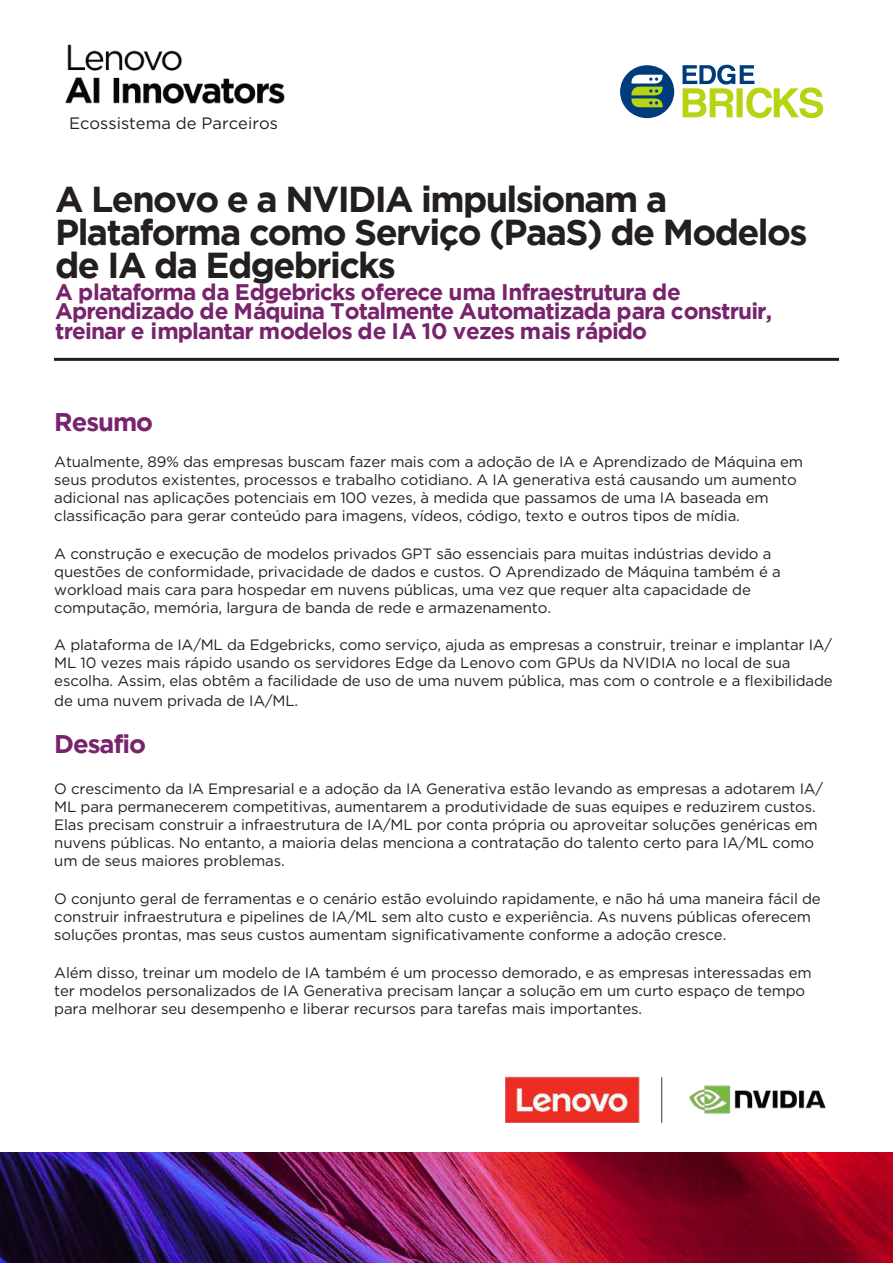
<style>
.page{position:relative;width:893px;height:1263px;background:#fff}
.page>*{position:absolute;margin:0;border:0;box-sizing:border-box;transform-origin:0 0}
.t1{font:700 36px/33px "Gotham";letter-spacing:-.045em;color:#231f20}
.t2{font:700 25.5px "Gotham";letter-spacing:-.04em;color:#78236b}
.t3{font:700 22.5px/19.5px "Gotham";letter-spacing:-.04em;color:#78236b}
.t4{font:16.5px "Gotham";color:#231f20}
.t5{font:15px/18px "Gotham";letter-spacing:-.01em;color:#231f20}
</style>
<div class="page">
<img style="left:0;top:1153px;width:893px;height:110px">
<img style="left:505px;top:1076px;width:321px;height:47px">
<svg style="left:682px;top:65px;width:141px;height:53px"></svg>
<div style="left:620px;top:65px;width:54px;height:53px;background:#003b7c;border-radius:50%"></div>
<svg style="left:631px;top:75px;width:32px;height:32px"></svg>
<img style="left:65px;top:44px;width:220px;height:60px">
<hr style="left:54px;top:358px;width:785px;height:3px;background:#231f20">
<p class="t4" style="left:69px;top:113px;width:210px">Ecossistema de Parceiros</p>
<h1 class="t1" style="left:55px;top:182px;width:754px">A Lenovo e a NVIDIA impulsionam a<br>Plataforma como Serviço (PaaS) de Modelos de IA da Edgebricks</h1>
<h3 class="t3" style="left:55px;top:281px;width:718px">A plataforma da Edgebricks oferece uma Infraestrutura de<br>Aprendizado de Máquina Totalmente Automatizada para construir, treinar e implantar modelos de IA 10 vezes mais rápido</h3>
<h2 class="t2" style="left:54px;top:407px;width:100px">Resumo</h2>
<p class="t5" style="left:54px;top:452px;width:750px">Atualmente, 89% das empresas buscam fazer mais com a adoção de IA e Aprendizado de Máquina em seus produtos existentes, processos e trabalho cotidiano. A IA generativa está causando um aumento adicional nas aplicações potenciais em 100 vezes, à medida que passamos de uma IA baseada em classificação para gerar conteúdo para imagens, vídeos, código, texto e outros tipos de mídia.</p>
<p class="t5" style="left:54px;top:544px;width:728px">A construção e execução de modelos privados GPT são essenciais para muitas indústrias devido a questões de conformidade, privacidade de dados e custos. O Aprendizado de Máquina também é a workload mais cara para hospedar em nuvens públicas, uma vez que requer alta capacidade de computação, memória, largura de banda de rede e armazenamento.</p>
<p class="t5" style="left:54px;top:636px;width:780px;line-height:18.5px">A plataforma de IA/ML da Edgebricks, como serviço, ajuda as empresas a construir, treinar e implantar IA/ ML 10 vezes mais rápido usando os servidores Edge da Lenovo com GPUs da NVIDIA no local de sua escolha. Assim, elas obtêm a facilidade de uso de uma nuvem pública, mas com o controle e a flexibilidade de uma nuvem privada de IA/ML.</p>
<h2 class="t2" style="left:54px;top:730px;width:93px">Desafio</h2>
<p class="t5" style="left:54px;top:780px;width:770px">O crescimento da IA Empresarial e a adoção da IA Generativa estão levando as empresas a adotarem IA/ ML para permanecerem competitivas, aumentarem a produtividade de suas equipes e reduzirem custos.<br>Elas precisam construir a infraestrutura de IA/ML por conta própria ou aproveitar soluções genéricas em nuvens públicas. No entanto, a maioria delas menciona a contratação do talento certo para IA/ML como um de seus maiores problemas.</p>
<p class="t5" style="left:54px;top:889px;width:768px">O conjunto geral de ferramentas e o cenário estão evoluindo rapidamente, e não há uma maneira fácil de construir infraestrutura e pipelines de IA/ML sem alto custo e experiência. As nuvens públicas oferecem soluções prontas, mas seus custos aumentam significativamente conforme a adoção cresce.</p>
<p class="t5" style="left:54px;top:963px;width:759px">Além disso, treinar um modelo de IA também é um processo demorado, e as empresas interessadas em ter modelos personalizados de IA Generativa precisam lançar a solução em um curto espaço de tempo para melhorar seu desempenho e liberar recursos para tarefas mais importantes.</p>
</div>
